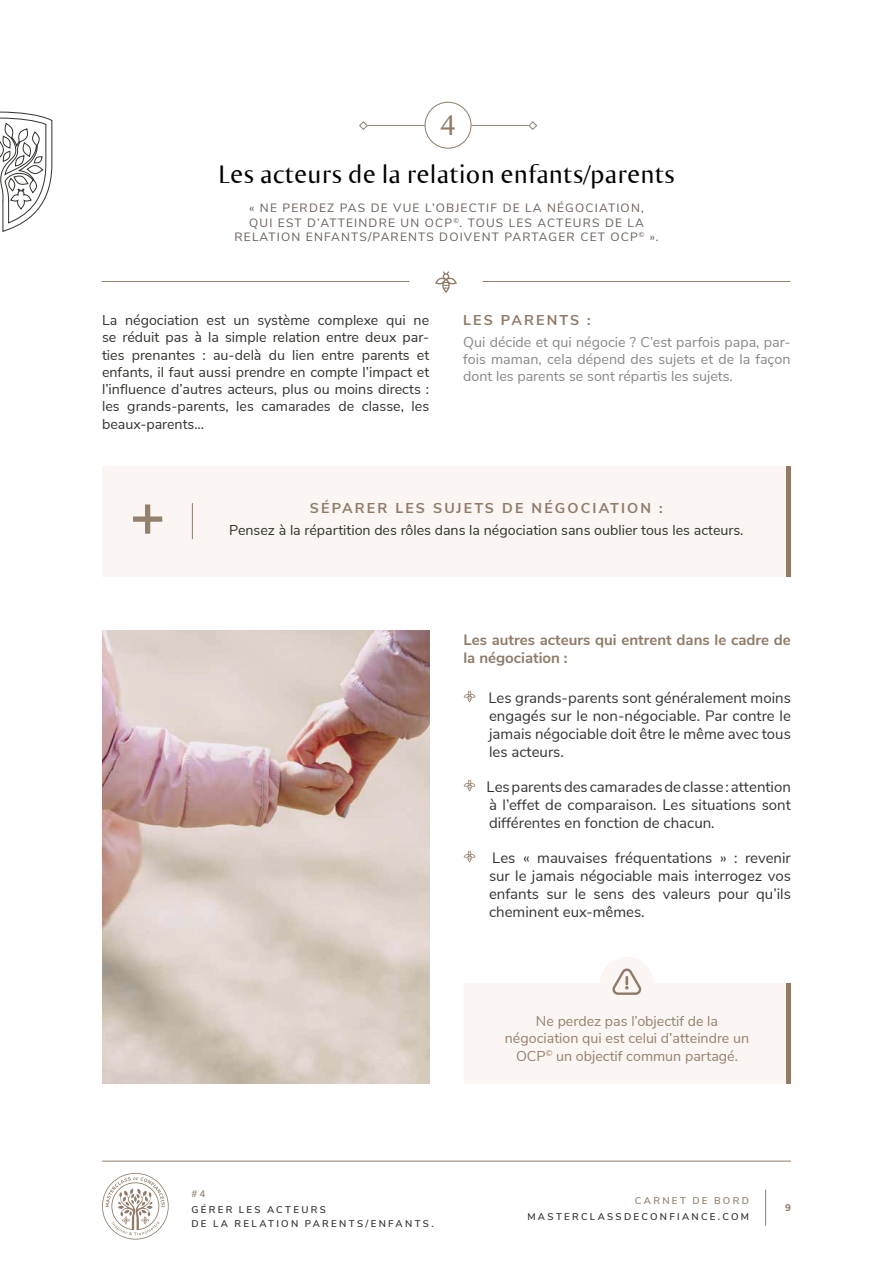
<style>
.page{position:relative;width:893px;height:1263px;background:#fff}
.page>*{position:absolute;margin:0;border:0;box-sizing:border-box;transform-origin:0 0}
.t1{font:700 59.85px "Nunito Sans";color:#94806d}
.t2{font:30px "Ogirema";color:#8f7b68}
.t3{font:27px "Ogirema";letter-spacing:.01em;color:#000}
.t4{font:15px/18px "Nunito Sans";color:#333533;text-align:justify}
.t5{font:700 15px/18px "Nunito Sans";color:#8f7b68}
.t6{font:14.25px/17.2px "Nunito Sans";color:#31332d;text-align:justify}
.t7{font:14.25px/17.2px "Nunito Sans";color:#878787;text-align:justify}
.t8{font:14.25px/17.2px "Nunito Sans";color:#94806d;text-align:center}
.t9{font:700 14.25px "Nunito Sans";letter-spacing:.15em;color:#8f7b68}
.t10{font:12px/14.4px "Nunito Sans";letter-spacing:.1em;color:#695c57;text-align:center}
.t11{font:600 9.75px/13.5px "Nunito Sans";letter-spacing:.235em;color:#31332d}
.t12{font:600 9.75px "Nunito Sans";letter-spacing:.23em;color:#94806d}
.t13{font:800 9.75px "Nunito Sans";color:#94806d}
</style>
<div class="page">
<hr style="left:102px;top:1161px;width:689px;height:1px;background:#8f7b68">
<hr style="left:765px;top:1190px;width:1px;height:36px;background:#8f7b68">
<svg style="left:102px;top:1173px;width:67px;height:66px"></svg>
<div style="left:102px;top:466px;width:689px;height:110px;background:#fbf6f3"></div>
<hr style="left:471px;top:125px;width:58px;height:1px;background:#8e836f">
<hr style="left:367px;top:125px;width:58px;height:1px;background:#8e836f">
<div style="left:425px;top:102px;width:46px;height:46px;border:1px solid #8f7b68;border-radius:50%"></div>
<svg style="left:359px;top:121px;width:9px;height:9px"></svg>
<svg style="left:528px;top:121px;width:9px;height:9px"></svg>
<svg style="left:0;top:112px;width:52px;height:120px"></svg>
<hr style="left:102px;top:281px;width:307px;height:1px;background:#8e836f">
<hr style="left:192px;top:503px;width:1px;height:36px;background:#8e836f">
<hr style="left:483px;top:281px;width:307px;height:1px;background:#8e836f">
<svg style="left:435px;top:271px;width:22px;height:22px"></svg>
<img style="left:102px;top:630px;width:327px;height:454px">
<hr style="left:787px;top:466px;width:4px;height:110px;background:#8f7b68">
<svg style="left:463px;top:690px;width:13px;height:12px"></svg>
<svg style="left:463px;top:779px;width:13px;height:12px"></svg>
<svg style="left:463px;top:850px;width:13px;height:12px"></svg>
<svg style="left:464px;top:957px;width:327px;height:127px"></svg>
<h2 class="t2" style="left:440px;top:107px;width:17px">4</h2>
<h3 class="t3" style="left:218px;top:158px;width:458px">Les acteurs de la relation enfants/parents</h3>
<p class="t10" style="left:234px;top:200px;width:426px">« NE PERDEZ PAS DE VUE L’OBJECTIF DE LA NÉGOCIATION,<br>QUI EST D’ATTEINDRE UN OCP<sup>©</sup>. TOUS LES ACTEURS DE LA<br>RELATION ENFANTS/PARENTS DOIVENT PARTAGER CET OCP<sup>©</sup> ».</p>
<p class="t6" style="left:102px;top:311px;width:329px">La négociation est un système complexe qui ne se réduit pas à la simple relation entre deux par&shy;ties prenantes : au-delà du lien entre parents et enfants, il faut aussi prendre en compte l’impact et l’influence d’autres acteurs, plus ou moins directs : les grands-parents, les camarades de classe, les beaux-parents...</p>
<p class="t9" style="left:463px;top:310px;width:129px">LES PARENTS :</p>
<p class="t7" style="left:463px;top:332px;width:329px">Qui décide et qui négocie ? C’est parfois papa, par&shy;fois maman, cela dépend des sujets et de la façon dont les parents se sont répartis les sujets.</p>
<h1 class="t1" style="left:130px;top:472px;width:37px">+</h1>
<p class="t9" style="left:310px;top:498px;width:354px">SÉPARER LES SUJETS DE NÉGOCIATION :</p>
<p class="t6" style="left:229px;top:520px;width:516px">Pensez à la répartition des rôles dans la négociation sans oublier tous les acteurs.</p>
<p class="t5" style="left:463px;top:630px;width:329px">Les autres acteurs qui entrent dans le cadre de la négociation :</p>
<p class="t4" style="left:488px;top:687px;width:304px">Les grands-parents sont généralement moins engagés sur le non-négociable. Par contre le jamais négociable doit être le même avec tous les acteurs.</p>
<p class="t4" style="left:487px;top:776px;width:306px">Les parents des camarades de classe : attention à l’effet de comparaison. Les situations sont différentes en fonction de chacun.</p>
<p class="t4" style="left:489px;top:847px;width:303px">Les « mauvaises fréquentations » : revenir sur le jamais négociable mais interrogez vos enfants sur le sens des valeurs pour qu’ils cheminent eux-mêmes.</p>
<p class="t12" style="left:191px;top:1187px;width:15px">#4</p>
<p class="t11" style="left:191px;top:1202px;width:244px">GÉRER LES ACTEURS<br>DE LA RELATION PARENTS/ENFANTS.</p>
<p class="t8" style="left:505px;top:1011px;width:246px">Ne perdez pas l’objectif de la négociation qui est celui d’atteindre un<br>OCP<sup>©</sup> un objectif commun partagé.</p>
<p class="t12" style="left:635px;top:1193px;width:116px">CARNET DE BORD</p>
<p class="t11" style="left:527px;top:1209px;width:223px">MASTERCLASSDECONFIANCE.COM</p>
<p class="t13" style="left:785px;top:1201px;width:7px">9</p>
</div>
